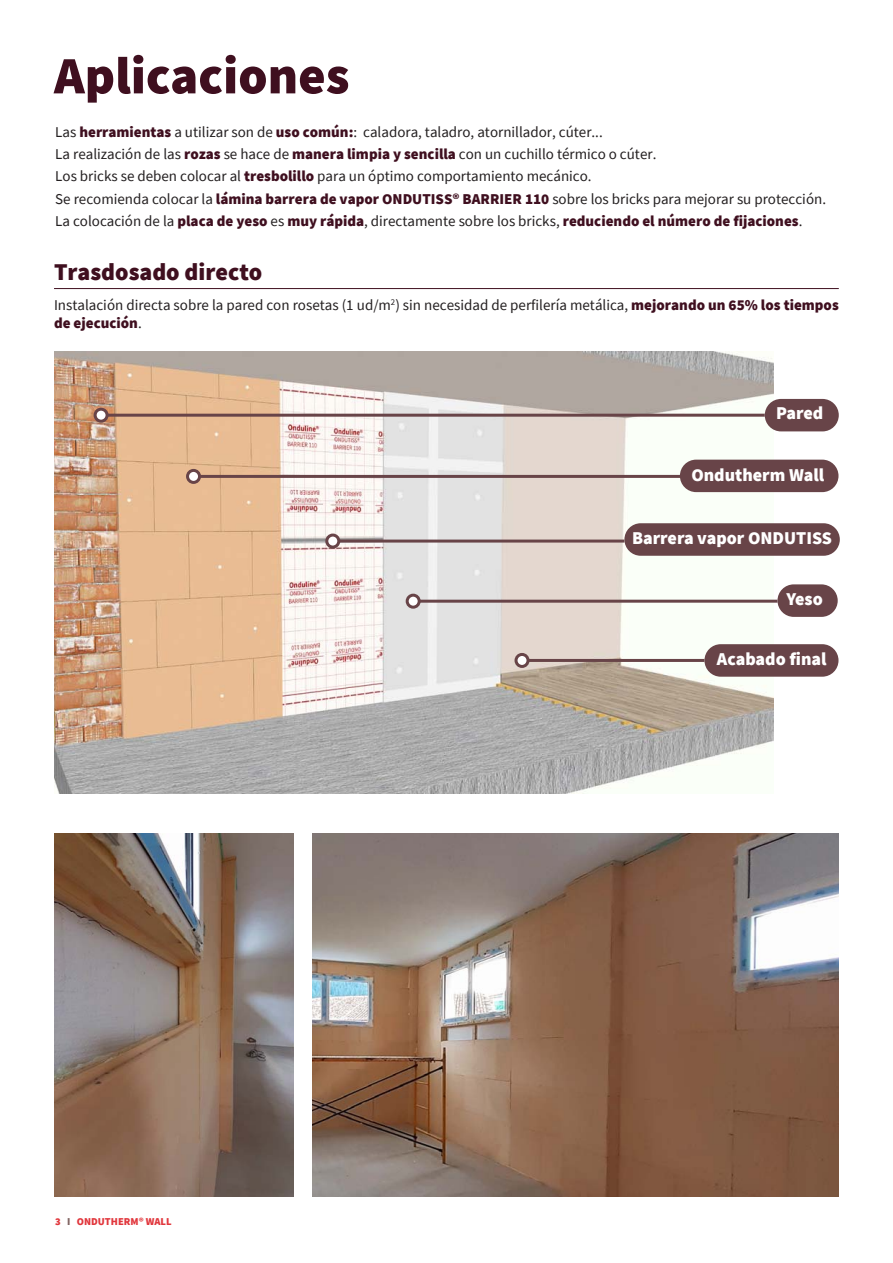
<style>
.page{position:relative;width:893px;height:1263px;background:#fff}
.page>*{position:absolute;margin:0;border:0;box-sizing:border-box;transform-origin:0 0}
.t1{font:900 52.5px "Source Sans Pro";color:#3f0f1f}
.MAJOR_TITLES{font:900 24px "Source Sans Pro";color:#3f0f1f}
.PARRAFO_GENERICO{font:900 18px "Source Sans Pro";color:#fff}
.CURRENT_TEXT_RED_BUL{font:15px/18px "Source Sans Pro";color:#231f20}
.CURRENT_TEXT_RED_BUL-2{font:900 15px "Source Sans Pro";color:#3f0f1f}
.t2{font:900 10.5px "Source Sans Pro";color:#e1373d}
.s1{font-weight:900;color:#3f0f1f}
.s2{font-weight:400;color:#231f20}
.s3{color:#806361}
</style>
<div class="page">
<hr style="left:54px;top:288px;width:785px;height:1px;background:#3f0f1f">
<img style="left:54px;top:834px;width:239px;height:362px">
<img style="left:312px;top:834px;width:527px;height:362px">
<img style="left:54px;top:351px;width:719px;height:443px">
<div style="left:97px;top:410px;width:9px;height:10px;background:#fff;border-radius:50%"></div>
<div style="left:96px;top:409px;width:11px;height:12px;border:2px solid #fff;border-radius:50%"></div>
<hr style="left:107px;top:414px;width:658px;height:3px;background:#684448">
<div style="left:94px;top:408px;width:15px;height:15px;border:3px solid #684448;border-radius:50%"></div>
<div style="left:188px;top:471px;width:10px;height:10px;background:#fff;border-radius:50%"></div>
<div style="left:188px;top:470px;width:11px;height:12px;border:2px solid #fff;border-radius:50%"></div>
<hr style="left:200px;top:475px;width:481px;height:3px;background:#684448">
<div style="left:186px;top:469px;width:15px;height:15px;border:3px solid #684448;border-radius:50%"></div>
<div style="left:327px;top:536px;width:10px;height:10px;background:#fff;border-radius:50%"></div>
<div style="left:326px;top:535px;width:12px;height:12px;border:2px solid #fff;border-radius:50%"></div>
<hr style="left:339px;top:540px;width:285px;height:3px;background:#684448">
<div style="left:325px;top:534px;width:15px;height:15px;border:3px solid #684448;border-radius:50%"></div>
<div style="left:408px;top:596px;width:11px;height:10px;background:#fff;border-radius:50%"></div>
<div style="left:407px;top:595px;width:13px;height:12px;border:2px solid #fff;border-radius:50%"></div>
<hr style="left:419px;top:600px;width:358px;height:3px;background:#684448">
<div style="left:406px;top:594px;width:15px;height:15px;border:3px solid #684448;border-radius:50%"></div>
<div style="left:516px;top:655px;width:10px;height:10px;background:#fff;border-radius:50%"></div>
<div style="left:515px;top:655px;width:12px;height:11px;border:2px solid #fff;border-radius:50%"></div>
<hr style="left:528px;top:659px;width:176px;height:3px;background:#684448">
<div style="left:514px;top:653px;width:15px;height:15px;border:3px solid #684448;border-radius:50%"></div>
<div style="left:765px;top:399px;width:74px;height:32px;background:#684448;border-radius:16px"></div>
<div style="left:680px;top:460px;width:158px;height:32px;background:#684448;border-radius:16px"></div>
<div style="left:624px;top:523px;width:216px;height:33px;background:#684448;border-radius:16px"></div>
<div style="left:704px;top:644px;width:134px;height:33px;background:#684448;border-radius:16px"></div>
<div style="left:777px;top:584px;width:61px;height:33px;background:#684448;border-radius:16px"></div>
<p class="t1" style="left:54px;top:40px;width:297px">Aplicaciones</p>
<p class="CURRENT_TEXT_RED_BUL" style="left:55px;top:123px;width:549px">Las <span class="s1">herramientas</span> a utilizar son de <span class="s1">uso común:</span>: caladora, taladro, atornillador, cúter...</p>
<p class="CURRENT_TEXT_RED_BUL" style="left:55px;top:145px;width:603px">La realización de las <span class="s1">rozas</span> se hace de <span class="s1">manera limpia y sencilla</span> con un cuchillo térmico o cúter.</p>
<p class="CURRENT_TEXT_RED_BUL" style="left:55px;top:167px;width:538px">Los bricks se deben colocar al <span class="s1">tresbolillo</span> para un óptimo comportamiento mecánico.</p>
<p class="CURRENT_TEXT_RED_BUL" style="left:55px;top:189px;width:772px">Se recomienda colocar la <span class="s1">lámina barrera de vapor ONDUTISS® BARRIER 110</span> sobre los bricks para mejorar su protección.</p>
<p class="CURRENT_TEXT_RED_BUL-2" style="left:55px;top:210px;width:749px"><span class="s2">La colocación de la</span> placa de yeso <span class="s2">es</span> muy rápida<span class="s2">, directamente sobre los bricks,</span> reduciendo el número de fijaciones<span class="s2">.</span></p>
<p class="MAJOR_TITLES" style="left:54px;top:255px;width:210px">Trasdosado directo</p>
<p class="CURRENT_TEXT_RED_BUL" style="left:54px;top:296px;width:786px">Instalación directa sobre la pared con rosetas (1 ud/m<sup>2</sup>) sin necesidad de perfilería metálica, <span class="s1">mejorando un 65% los tiempos de ejecución</span>.</p>
<p class="PARRAFO_GENERICO" style="left:776px;top:401px;width:49px">Pared</p>
<p class="PARRAFO_GENERICO" style="left:691px;top:462px;width:134px">Ondutherm Wall</p>
<p class="PARRAFO_GENERICO" style="left:632px;top:526px;width:201px">Barrera vapor ONDUTISS</p>
<p class="PARRAFO_GENERICO" style="left:786px;top:587px;width:38px">Yeso</p>
<p class="t2" style="left:55px;top:1214px;width:118px">3 <span class="s3">I</span> ONDUTHERM® WALL</p>
<p class="PARRAFO_GENERICO" style="left:717px;top:647px;width:111px">Acabado final</p>
</div>
